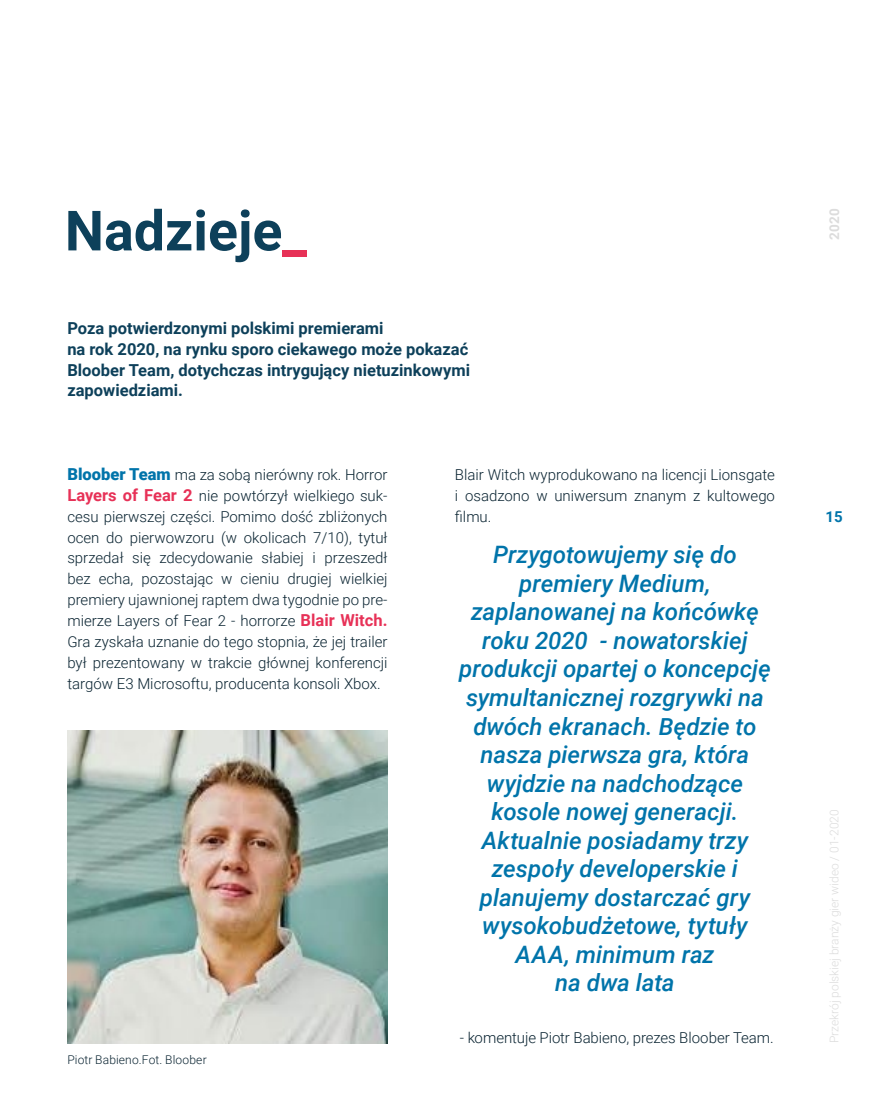
<style>
.page{position:relative;width:893px;height:1106px;background:#fff}
.page>*{position:absolute;margin:0;border:0;box-sizing:border-box;transform-origin:0 0}
.t1{font:700 55.5px "Roboto";color:#0d405a}
.Cytat_z_człowieka{font:italic 500 24px/28.5px "Roboto";color:#0074aa;text-align:center}
.Lid{font:700 16.5px/20.9px "Roboto";color:#0d405a}
.Body{font:300 15px/20.9px "Roboto";color:#092331;text-align:justify}
.Cytat_z_człowieka-2{font:300 15px "Roboto";letter-spacing:-.005em;color:#092331}
.t2{font:700 15px "Roboto";color:#0074aa}
.t3{font:700 13.5px "Roboto";color:#dcdcdc}
.t4{font:300 12px "Roboto";color:#dcdcdc}
.Podpis_pod_zdjecie{font:300 12px "Roboto";letter-spacing:.01em;color:#092331}
.s1{color:#e73157}
.s2{font-weight:900;font-size:16.5px;color:#0074aa}
.s3{font-weight:700;font-size:16.5px;color:#e73157}
</style>
<div class="page">
<img style="left:67px;top:730px;width:320px;height:313px">
<p class="t1" style="left:65px;top:192px;width:244px">Nadzieje<span class="s1">_</span></p>
<p class="Lid" style="left:67px;top:317px;width:404px">Poza potwierdzonymi polskimi premierami<br>na rok 2020, na rynku sporo ciekawego może pokazać Bloober Team, dotychczas intrygujący nietuzinkowymi zapowiedziami.</p>
<p class="Body" style="left:67px;top:463px;width:322px"><span class="s2">Bloober Team</span> ma za sobą nierówny rok. Horror <span class="s3">Layers of Fear 2</span> nie powtórzył wielkiego suk&shy;cesu pierwszej części. Pomimo dość zbliżonych ocen do pierwowzoru (w okolicach 7/10), tytuł sprzedał się zdecydowanie słabiej i przeszedł bez echa, pozostając w cieniu drugiej wielkiej premiery ujawnionej raptem dwa tygodnie po pre&shy;mierze Layers of Fear 2 - horrorze <span class="s3">Blair Witch.<br></span>Gra zyskała uznanie do tego stopnia, że jej trailer był prezentowany w trakcie głównej konferencji targów E3 Microsoftu, producenta konsoli Xbox.</p>
<p class="Body" style="left:455px;top:463px;width:322px">Blair Witch wyprodukowano na licencji Lionsgate i osadzono w uniwersum znanym z kultowego filmu.</p>
<p class="Cytat_z_człowieka" style="left:459px;top:540px;width:313px">Przygotowujemy się do premiery Medium, zaplanowanej na końcówkę roku 2020 - nowatorskiej produkcji opartej o koncepcję symultanicznej rozgrywki na dwóch ekranach. Będzie to nasza pierwsza gra, która wyjdzie na nadchodzące kosole nowej generacji.<br>Aktualnie posiadamy trzy zespoły developerskie i planujemy dostarczać gry wysokobudżetowe, tytuły<br>AAA, minimum raz<br>na dwa lata</p>
<p class="Podpis_pod_zdjecie" style="left:67px;top:1051px;width:141px">Piotr Babieno.Fot. Bloober</p>
<p class="Cytat_z_człowieka-2" style="left:460px;top:1027px;width:315px">- komentuje Piotr Babieno, prezes Bloober Team.</p>
<p class="t3" style="left:825px;top:240px;width:32px;rotate:-90deg">2020</p>
<p class="t2" style="left:825px;top:506px;width:19px">15</p>
<p class="t4" style="left:826px;top:1043px;width:235px;rotate:-90deg">Przekrój polskiej branży gier wideo / 01-2020</p>
</div>
